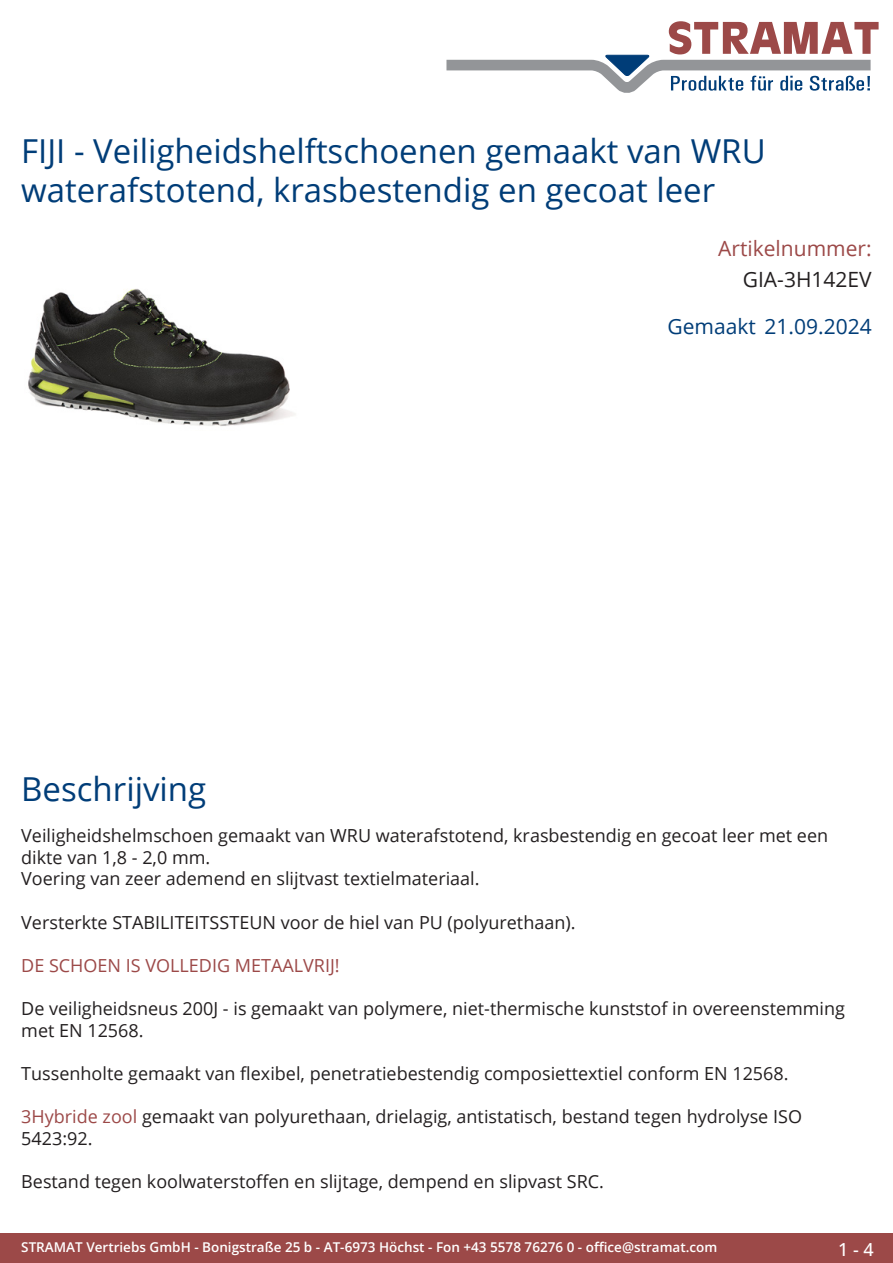
<style>
.page{position:relative;width:893px;height:1263px;background:#fff}
.page>*{position:absolute;margin:0;border:0;box-sizing:border-box;transform-origin:0 0}
.Produkttitel{font:33px/39.6px "Open Sans";color:#003d78}
.Erstellungsdatum{font:21px "Open Sans";color:#003d78}
.TechDaten_Überschrif{font:21px "Open Sans";color:#9c4948}
.TechDaten_Inhalt{font:21px "Open Sans";color:#231f20}
.Beschreibung_Text{font:18px/21.6px "Open Sans";color:#231f20}
.Beschreibung_Text-2{font:18px "Open Sans";color:#9c4948}
.t1{font:500 18px "Open Sans";color:#fff}
.t2{font:600 13.5px "Open Sans";color:#fff}
.s1{color:#9c4948}
</style>
<div class="page">
<div style="left:0;top:1233px;width:893px;height:30px;background:#9c4948"></div>
<svg style="left:446px;top:21px;width:433px;height:72px"></svg>
<img style="left:28px;top:289px;width:267px;height:137px">
<p class="Produkttitel" style="left:21px;top:130px;width:746px">FIJI - Veiligheidshelftschoenen gemaakt van WRU waterafstotend, krasbestendig en gecoat leer</p>
<p class="TechDaten_Überschrif" style="left:718px;top:234px;width:155px">Artikelnummer:</p>
<p class="TechDaten_Inhalt" style="left:743px;top:265px;width:130px">GIA-3H142EV</p>
<p class="Erstellungsdatum" style="left:668px;top:312px;width:206px">Gemaakt 21.09.2024</p>
<p class="Produkttitel" style="left:21px;top:768px;width:186px">Beschrijving</p>
<p class="Beschreibung_Text" style="left:21px;top:824px;width:808px">Veiligheidshelmschoen gemaakt van WRU waterafstotend, krasbestendig en gecoat leer met een dikte van 1,8 - 2,0 mm.<br>Voering van zeer ademend en slijtvast textielmateriaal.</p>
<p class="Beschreibung_Text" style="left:21px;top:911px;width:556px">Versterkte STABILITEITSSTEUN voor de hiel van PU (polyurethaan).</p>
<p class="Beschreibung_Text-2" style="left:21px;top:953px;width:320px">DE SCHOEN IS VOLLEDIG METAALVRIJ!</p>
<p class="Beschreibung_Text" style="left:21px;top:997px;width:825px">De veiligheidsneus 200J - is gemaakt van polymere, niet-thermische kunststof in overeenstemming met EN 12568.</p>
<p class="Beschreibung_Text" style="left:21px;top:1062px;width:769px">Tussenholte gemaakt van flexibel, penetratiebestendig composiettextiel conform EN 12568.</p>
<p class="Beschreibung_Text" style="left:21px;top:1105px;width:782px"><span class="s1">3Hybride zool</span> gemaakt van polyurethaan, drielagig, antistatisch, bestand tegen hydrolyse ISO<br>5423:92.</p>
<p class="Beschreibung_Text" style="left:21px;top:1170px;width:584px">Bestand tegen koolwaterstoffen en slijtage, dempend en slipvast SRC.</p>
<p class="t2" style="left:21px;top:1238px;width:698px">STRAMAT Vertriebs GmbH - Bonigstraße 25 b - AT-6973 Höchst - Fon +43 5578 76276 0 - office@stramat.com</p>
<p class="t1" style="left:838px;top:1237px;width:37px">1 - 4</p>
</div>
